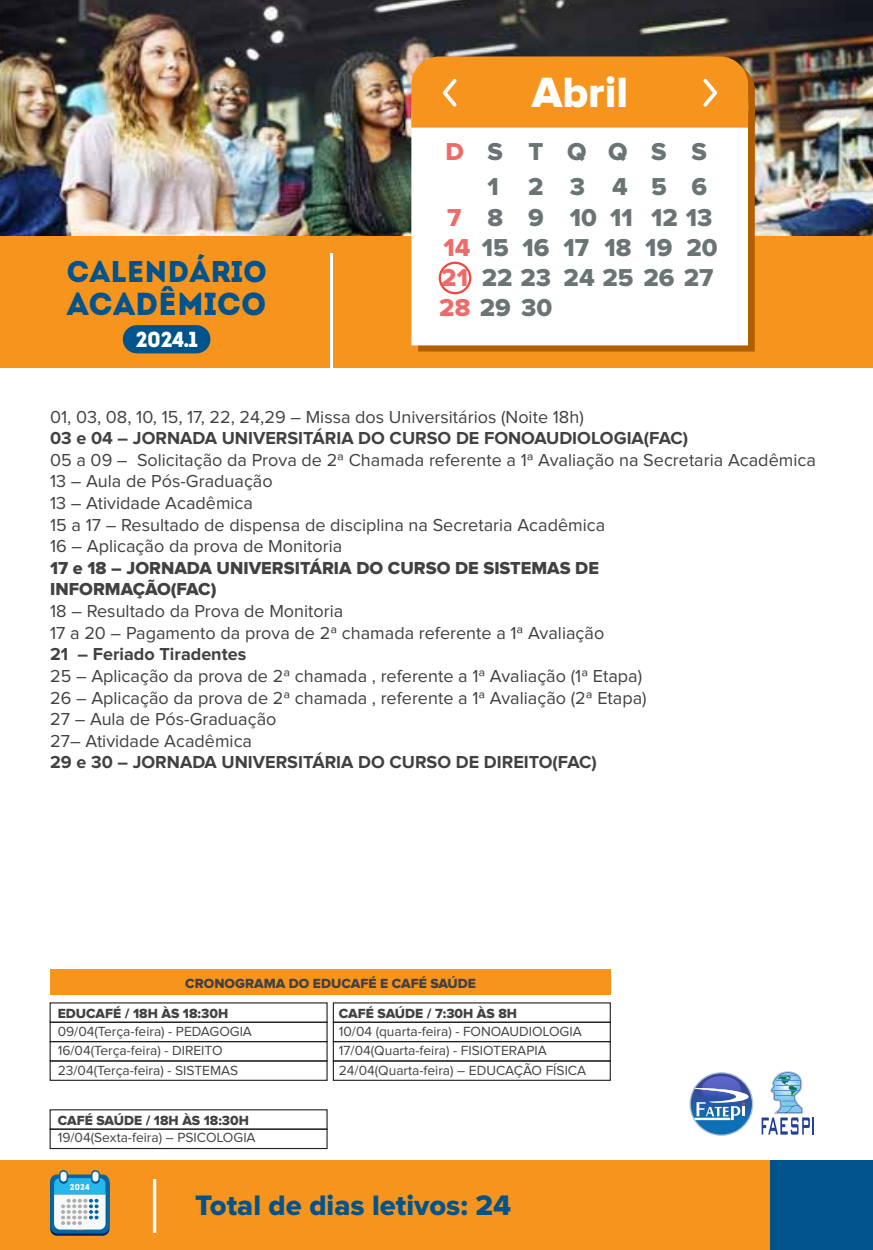
<style>
.page{position:relative;width:873px;height:1250px;background:#fff}
.page>*{position:absolute;margin:0;border:0;box-sizing:border-box;transform-origin:0 0}
.t1{font:43.88px "Proxima Nova Extrabld";color:#fff}
.t2{font:31.72px "Intro";color:#00548b}
.t3{font:29.93px "Intro";color:#00548b}
.t4{font:29.25px "Proxima Nova Extrabld";color:#00548b}
.t5{font:25.43px/29.9px "Proxima Nova Extrabld";color:#6a7475}
.t6{font:25.43px/35.1px "Proxima Nova Extrabld";letter-spacing:.935em;color:#6a7475}
.t7{font:21.82px "Intro";color:#fff}
.t8{font:18px/21.6px "Proxima Nova";color:#414042}
.t9{font:700 18px "Proxima Nova";color:#414042}
.t10{font:18px/21.6px "Proxima Nova Extrabld";color:#414042}
.t11{font:13.72px/19.1px "Proxima Nova";color:#414042}
.t12{font:13.72px/29.7px "Proxima Nova Extrabld";color:#414042}
.t13{font:8.78px "Intro";color:#f7f8f8}
.s1{color:#ed6c6a}
</style>
<div class="page">
<img style="left:0;top:0;width:872px;height:236px">
<div style="left:0;top:236px;width:872px;height:131px;background:#f7941d"></div>
<div style="left:123px;top:325px;width:87px;height:28px;background:#00548b;border-radius:14px"></div>
<hr style="left:330px;top:253px;width:3px;height:120px;background:#fff">
<div style="left:0;top:1160px;width:872px;height:89px;background:#f7941d"></div>
<div style="left:770px;top:1160px;width:102px;height:89px;background:#00548b"></div>
<svg style="left:418px;top:63px;width:336px;height:288px;background:#b86d1b"></svg>
<div style="left:411px;top:128px;width:336px;height:217px;background:#fff"></div>
<div style="left:411px;top:56px;width:336px;height:72px;background:#f7941d"></div>
<div style="left:438px;top:262px;width:33px;height:32px;border:2px solid #ef483e;border-radius:50%"></div>
<svg style="left:50px;top:1176px;width:59px;height:59px"></svg>
<svg style="left:50px;top:1174px;width:59px;height:59px"></svg>
<svg style="left:59px;top:1169px;width:9px;height:14px"></svg>
<div style="left:60px;top:1171px;width:7px;height:10px;background:#f7f8f8;border-radius:3px"></div>
<svg style="left:91px;top:1169px;width:9px;height:14px"></svg>
<div style="left:92px;top:1171px;width:7px;height:10px;background:#f7f8f8;border-radius:3px"></div>
<svg style="left:54px;top:1178px;width:51px;height:51px;background:#a3d2e5"></svg>
<div style="left:153px;top:1179px;width:3px;height:53px;background:#fff;border:1px solid #fff"></div>
<div style="left:50px;top:969px;width:561px;height:26px;background:#f7941d"></div>
<div style="left:333px;top:1021px;width:277px;height:21px;border:1px solid #231f20"></div>
<div style="left:333px;top:1041px;width:277px;height:20px;border:1px solid #231f20"></div>
<div style="left:50px;top:1021px;width:277px;height:21px;border:1px solid #231f20"></div>
<div style="left:50px;top:1041px;width:277px;height:20px;border:1px solid #231f20"></div>
<div style="left:333px;top:1060px;width:277px;height:20px;border:1px solid #231f20"></div>
<div style="left:50px;top:1060px;width:277px;height:20px;border:1px solid #231f20"></div>
<div style="left:50px;top:1109px;width:277px;height:20px;border:1px solid #231f20"></div>
<div style="left:50px;top:1128px;width:277px;height:21px;border:1px solid #231f20"></div>
<svg style="left:690px;top:1073px;width:61px;height:61px"></svg>
<svg style="left:701px;top:1076px;width:39px;height:25px"></svg>
<svg style="left:761px;top:1071px;width:52px;height:63px"></svg>
<h1 class="t1" style="left:531px;top:68px;width:98px">Abril</h1>
<h3 class="t6" style="left:651px;top:134px;width:57px;text-indent:-205px"><span class="s1">D</span>STQQSS<br>5</h3>
<h3 class="t5" style="left:487px;top:172px;width:99px">123</h3>
<h3 class="t5" style="left:691px;top:172px;width:17px">6</h3>
<h3 class="t5" style="left:612px;top:172px;width:17px">4</h3>
<h3 class="t3" style="left:66px;top:253px;width:202px">CALENDÁRIO</h3>
<h2 class="t2" style="left:67px;top:284px;width:201px">ACADÊMICO</h2>
<p class="t7" style="left:136px;top:326px;width:63px">2024.1</p>
<h3 class="t5" style="left:447px;top:203px;width:151px"><span class="s1">7</span>8910</h3>
<h3 class="t5" style="left:610px;top:203px;width:24px">11</h3>
<h3 class="t5" style="left:650px;top:203px;width:63px">12 13</h3>
<h3 class="t5" style="left:439px;top:233px;width:280px;text-indent:247px">20<br><span class="s1">21</span> 22 23 24 25 26 27<br><span class="s1">28</span> 29 30</h3>
<h3 class="t5" style="left:443px;top:233px;width:108px"><span class="s1">14</span> 15 16</h3>
<h3 class="t5" style="left:604px;top:233px;width:69px">18 19</h3>
<h3 class="t5" style="left:563px;top:233px;width:27px">17</h3>
<p class="t8" style="left:50px;top:406px;width:535px">01, 03, 08, 10, 15, 17, 22, 24,29 – Missa dos Universitários (Noite 18h)</p>
<p class="t9" style="left:50px;top:428px;width:639px">03 e 04 – JORNADA UNIVERSITÁRIA DO CURSO DE FONOAUDIOLOGIA(FAC)</p>
<p class="t8" style="left:50px;top:450px;width:767px">05 a 09 – Solicitação da Prova de 2ª Chamada referente a 1ª Avaliação na Secretaria Acadêmica 13 – Aula de Pós-Graduação<br>13 – Atividade Acadêmica<br>15 a 17 – Resultado de dispensa de disciplina na Secretaria Acadêmica<br>16 – Aplicação da prova de Monitoria</p>
<p class="t10" style="left:50px;top:557px;width:550px">17 e 18 – JORNADA UNIVERSITÁRIA DO CURSO DE SISTEMAS DE<br>INFORMAÇÃO(FAC)</p>
<p class="t8" style="left:50px;top:601px;width:555px">18 – Resultado da Prova de Monitoria<br>17 a 20 – Pagamento da prova de 2ª chamada referente a 1ª Avaliação</p>
<p class="t9" style="left:50px;top:644px;width:198px">21 – Feriado Tiradentes</p>
<p class="t8" style="left:50px;top:666px;width:598px">25 – Aplicação da prova de 2ª chamada , referente a 1ª Avaliação (1ª Etapa)<br>26 – Aplicação da prova de 2ª chamada , referente a 1ª Avaliação (2ª Etapa)<br>27 – Aula de Pós-Graduação<br>27– Atividade Acadêmica</p>
<p class="t9" style="left:50px;top:752px;width:548px">29 e 30 – JORNADA UNIVERSITÁRIA DO CURSO DE DIREITO(FAC)</p>
<p class="t12" style="left:58px;top:968px;width:419px;text-indent:127px">CRONOGRAMA DO EDUCAFÉ E CAFÉ SAÚDE<br>EDUCAFÉ / 18H ÀS 18:30H</p>
<p class="t11" style="left:58px;top:1022px;width:196px">09/04(Terça-feira) - PEDAGOGIA<br>16/04(Terça-feira) - DIREITO</p>
<p class="t12" style="left:339px;top:998px;width:180px">CAFÉ SAÚDE / 7:30H ÀS 8H</p>
<p class="t11" style="left:339px;top:1022px;width:244px">10/04 (quarta-feira) - FONOAUDIOLOGIA<br>17/04(Quarta-feira) - FISIOTERAPIA</p>
<p class="t11" style="left:58px;top:1061px;width:182px">23/04(Terça-feira) - SISTEMAS</p>
<p class="t11" style="left:339px;top:1061px;width:249px">24/04(Quarta-feira) – EDUCAÇÃO FÍSICA</p>
<p class="t12" style="left:58px;top:1105px;width:193px">CAFÉ SAÚDE / 18H ÀS 18:30H</p>
<p class="t11" style="left:58px;top:1128px;width:199px">19/04(Sexta-feira) – PSICOLOGIA</p>
<p class="t13" style="left:70px;top:1181px;width:21px">2024</p>
<h3 class="t4" style="left:195px;top:1188px;width:317px">Total de dias letivos: 24</h3>
</div>
